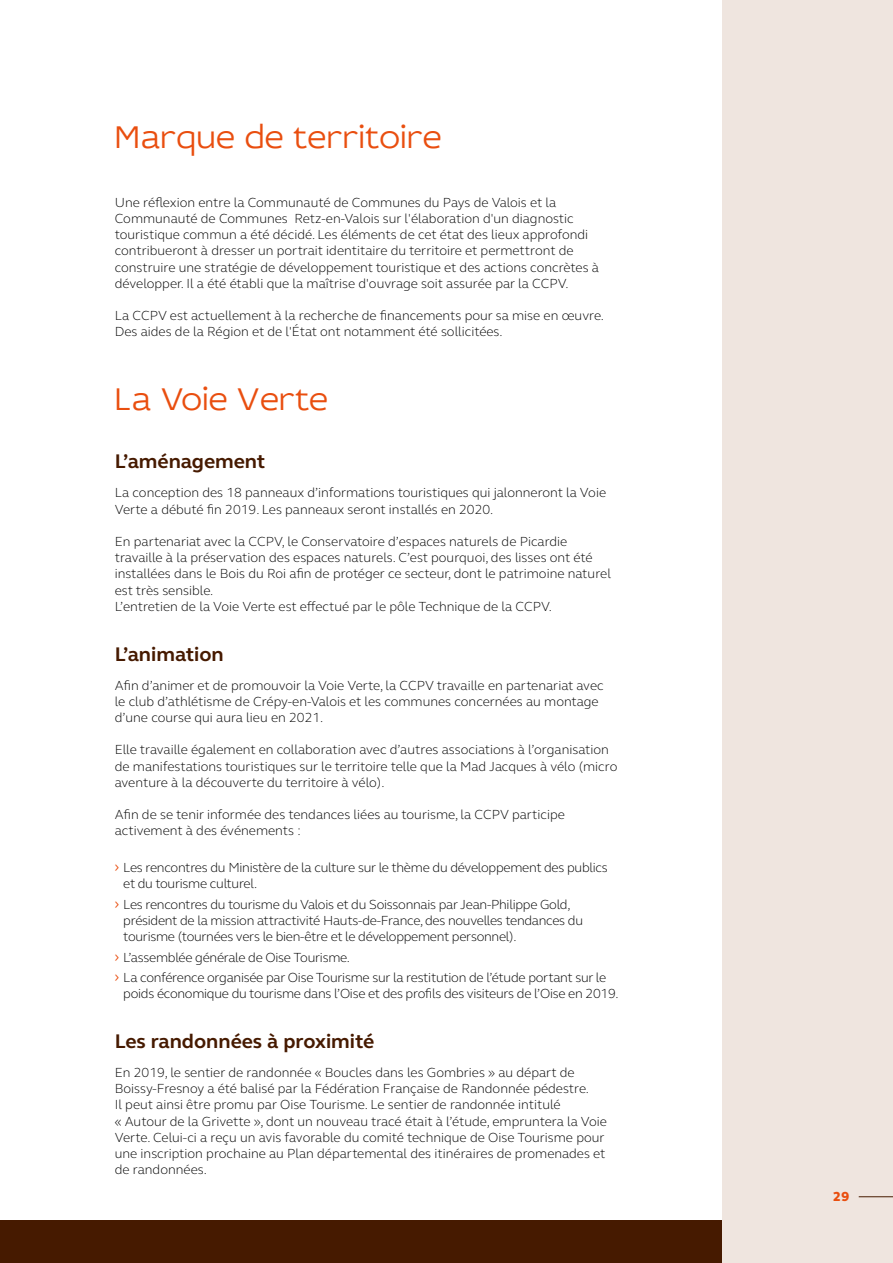
<style>
.page{position:relative;width:893px;height:1263px;background:#fff}
.page>*{position:absolute;margin:0;border:0;box-sizing:border-box;transform-origin:0 0}
.t1{font:300 33px "Idealist Sans";color:#e94e0f}
.t2{font:700 20.25px "FS Elliot";color:#461a00}
.t3{font:300 13.5px/16.2px "FS Elliot";color:#000}
.t4{font:300 13.5px/16.2px "FS Elliot";letter-spacing:-.02em;color:#000}
.t5{font:800 13.5px "FS Elliot";color:#e94e0f}
.s1{font-weight:400;color:#e94e0f}
</style>
<div class="page">
<div style="left:0;top:1220px;width:893px;height:43px;background:#461a00"></div>
<div style="left:722px;top:0;width:171px;height:1263px;background:#efe5df"></div>
<hr style="left:859px;top:1196px;width:34px;height:1px;background:#461a00">
<h1 class="t1" style="left:115px;top:115px;width:328px">Marque de territoire</h1>
<p class="t3" style="left:115px;top:194px;width:486px">Une réflexion entre la Communauté de Communes du Pays de Valois et la Communauté de Communes Retz-en-Valois sur l'élaboration d'un diagnostic touristique commun a été décidé. Les éléments de cet état des lieux approfondi contribueront à dresser un portrait identitaire du territoire et permettront de construire une stratégie de développement touristique et des actions concrètes à développer. Il a été établi que la maîtrise d'ouvrage soit assurée par la CCPV.</p>
<p class="t3" style="left:115px;top:307px;width:491px">La CCPV est actuellement à la recherche de financements pour sa mise en œuvre.<br>Des aides de la Région et de l'État ont notamment été sollicitées.</p>
<h1 class="t1" style="left:115px;top:377px;width:215px">La Voie Verte</h1>
<h2 class="t2" style="left:115px;top:448px;width:152px">L’aménagement</h2>
<p class="t3" style="left:115px;top:484px;width:493px">La conception des 18 panneaux d’informations touristiques qui jalonneront la Voie<br>Verte a débuté fin 2019. Les panneaux seront installés en 2020.</p>
<p class="t3" style="left:115px;top:533px;width:498px">En partenariat avec la CCPV, le Conservatoire d’espaces naturels de Picardie travaille à la préservation des espaces naturels. C’est pourquoi, des lisses ont été installées dans le Bois du Roi afin de protéger ce secteur, dont le patrimoine naturel est très sensible.<br>L’entretien de la Voie Verte est effectué par le pôle Technique de la CCPV.</p>
<h2 class="t2" style="left:115px;top:640px;width:110px">L’animation</h2>
<p class="t3" style="left:115px;top:676px;width:490px">Afin d’animer et de promouvoir la Voie Verte, la CCPV travaille en partenariat avec le club d’athlétisme de Crépy-en-Valois et les communes concernées au montage d’une course qui aura lieu en 2021.</p>
<p class="t3" style="left:115px;top:741px;width:504px">Elle travaille également en collaboration avec d’autres associations à l’organisation de manifestations touristiques sur le territoire telle que la Mad Jacques à vélo (micro aventure à la découverte du territoire à vélo).</p>
<p class="t3" style="left:115px;top:806px;width:452px">Afin de se tenir informée des tendances liées au tourisme, la CCPV participe activement à des événements :</p>
<p class="t4" style="left:123px;top:859px;width:486px;text-indent:-9px"><span class="s1">›</span> Les rencontres du Ministère de la culture sur le thème du développement des publics et du tourisme culturel.</p>
<p class="t4" style="left:123px;top:895px;width:461px;text-indent:-9px"><span class="s1">›</span> Les rencontres du tourisme du Valois et du Soissonnais par Jean-Philippe Gold, président de la mission attractivité Hauts-de-France, des nouvelles tendances du tourisme (tournées vers le bien-être et le développement personnel).</p>
<p class="t4" style="left:115px;top:946px;width:493px;line-height:20.4px"><span class="s1">›</span> L’assemblée générale de Oise Tourisme.<br><span class="s1">›</span> La conférence organisée par Oise Tourisme sur la restitution de l’étude portant sur le</p>
<p class="t4" style="left:123px;top:985px;width:497px">poids économique du tourisme dans l’Oise et des profils des visiteurs de l’Oise en 2019.</p>
<h2 class="t2" style="left:115px;top:1027px;width:261px">Les randonnées à proximité</h2>
<p class="t3" style="left:115px;top:1064px;width:494px">En 2019, le sentier de randonnée « Boucles dans les Gombries » au départ de Boissy-Fresnoy a été balisé par la Fédération Française de Randonnée pédestre.<br>Il peut ainsi être promu par Oise Tourisme. Le sentier de randonnée intitulé<br>« Autour de la Grivette », dont un nouveau tracé était à l’étude, empruntera la Voie Verte. Celui-ci a reçu un avis favorable du comité technique de Oise Tourisme pour une inscription prochaine au Plan départemental des itinéraires de promenades et de randonnées.</p>
<p class="t5" style="left:833px;top:1187px;width:17px">29</p>
</div>
